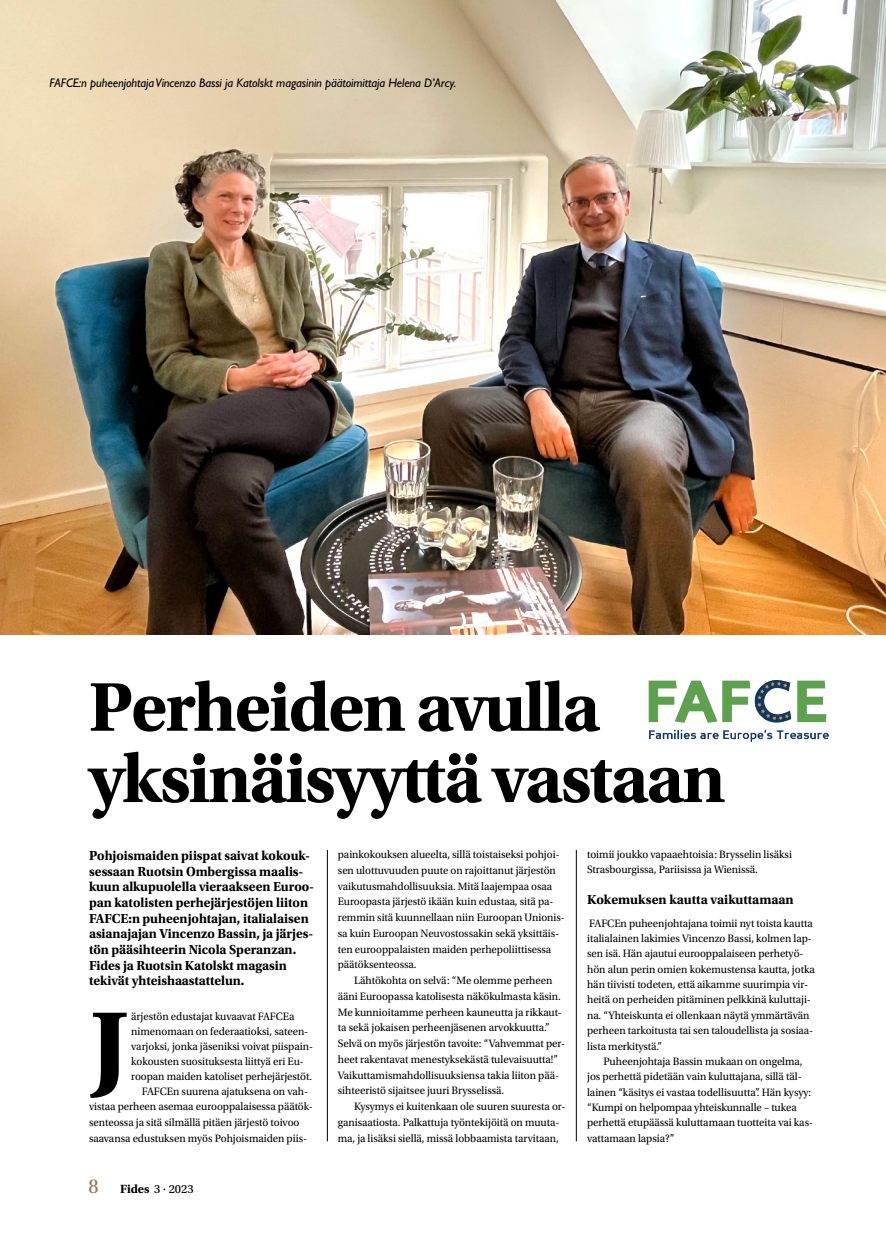
<style>
.page{position:relative;width:886px;height:1241px;background:#fff}
.page>*{position:absolute;margin:0;border:0;box-sizing:border-box;transform-origin:0 0}
.t1{font:700 112.12px "Utopia Std";color:#000}
.t2{font:700 72.5px/71.2px "Utopia Std";letter-spacing:-.03em;color:#000}
.t3{font:700 13.75px/15.6px "Utopia Std";letter-spacing:-.005em;color:#000}
.t4{font:italic 12.5px "Gill Sans Std";letter-spacing:-.01em;color:#000}
.t5{font:12.5px "Utopia Std Capt";color:#000}
.t6{font:11.25px/15.8px "Utopia Std";letter-spacing:-.005em;color:#000}
.s1{font-family:"Utopia Std";font-size:21.25px;color:#997655}
.s2{font-family:"Utopia Std";font-weight:700}
</style>
<div class="page">
<hr style="left:327px;top:849px;width:1px;height:292px;background:#000">
<hr style="left:576px;top:849px;width:1px;height:292px;background:#000">
<img style="left:0;top:0;width:886px;height:634px">
<img style="left:648px;top:680px;width:181px;height:62px">
<p class="t4" style="left:50px;top:76px;width:408px">FAFCE:n puheenjohtaja Vincenzo Bassi ja Katolskt magasinin päätoimittaja Helena D’Arcy.</p>
<h2 class="t2" style="left:89px;top:672px;width:638px">Perheiden avulla yksinäisyyttä vastaan</h2>
<p class="t3" style="left:89px;top:847px;width:227px">Pohjoismaiden piispat saivat kokouk&shy;sessaan Ruotsin Ombergissa maalis&shy;kuun alkupuolella vieraakseen Euroo&shy;pan katolisten perhejärjestöjen liiton FAFCE:n puheenjohtajan, italialaisen asianajajan Vincenzo Bassin, ja järjes&shy;tön pääsihteerin Nicola Speranzan.<br>Fides ja Ruotsin Katolskt magasin tekivät yhteishaastattelun.</p>
<h1 class="t1" style="left:89px;top:984px;width:42px">J</h1>
<p class="t6" style="left:131px;top:1008px;width:165px">ärjestön edustajat kuvaavat FAFCEa</p>
<p class="t6" style="left:338px;top:846px;width:229px">painkokouksen alueelta, sillä toistaiseksi pohjoi&shy;sen ulottuvuuden puute on rajoittanut järjestön vaikutusmahdollisuuksia. Mitä laajempaa osaa Euroopasta järjestö ikään kuin edustaa, sitä pa&shy;remmin sitä kuunnellaan niin Euroopan Unionis&shy;sa kuin Euroopan Neuvostossakin sekä yksittäis&shy;ten eurooppalaisten maiden perhepoliittisessa päätöksenteossa.</p>
<p class="t6" style="left:338px;top:972px;width:229px;text-indent:16px">Lähtökohta on selvä: “Me olemme perheen ääni Euroopassa katolisesta näkökulmasta käsin.<br>Me kunnioitamme perheen kauneutta ja rikkaut&shy;ta sekä jokaisen perheenjäsenen arvokkuutta.” Selvä on myös järjestön tavoite: “Vahvemmat per&shy;heet rakentavat menestyksekästä tulevaisuutta!” Vaikuttamismahdollisuuksiensa takia liiton pää&shy;sihteeristö sijaitsee juuri Brysselissä.</p>
<p class="t6" style="left:338px;top:1098px;width:229px;text-indent:16px">Kysymys ei kuitenkaan ole suuren suuresta or&shy;ganisaatiosta. Palkattuja työntekijöitä on muuta&shy;ma, ja lisäksi siellä, missä lobbaamista tarvitaan,</p>
<p class="t6" style="left:587px;top:846px;width:206px;line-height:15.4px">toimii joukko vapaaehtoisia: Brysselin lisäksi<br>Strasbourgissa, Pariisissa ja Wienissä.</p>
<p class="t3" style="left:587px;top:891px;width:208px">Kokemuksen kautta vaikuttamaan</p>
<p class="t6" style="left:587px;top:915px;width:229px;line-height:15.4px">FAFCEn puheenjohtajana toimii nyt toista kautta italialainen lakimies Vincenzo Bassi, kolmen lap&shy;sen isä. Hän ajautui eurooppalaiseen perhetyö&shy;hön alun perin omien kokemustensa kautta, jotka hän tiivisti todeten, että aikamme suurimpia vir&shy;heitä on perheiden pitäminen pelkkinä kuluttaji&shy;na. “Yhteiskunta ei ollenkaan näytä ymmärtävän perheen tarkoitusta tai sen taloudellista ja sosiaa&shy;lista merkitystä.”</p>
<p class="t6" style="left:587px;top:1053px;width:227px;line-height:15.4px;text-indent:16px">Puheenjohtaja Bassin mukaan on ongelma, jos perhettä pidetään vain kuluttajana, sillä täl&shy;lainen “käsitys ei vastaa todellisuutta”. Hän kysyy: “Kumpi on helpompaa yhteiskunnalle – tukea perhettä etupäässä kuluttamaan tuotteita vai kas&shy;vattamaan lapsia?”</p>
<p class="t6" style="left:131px;top:1023px;width:179px">nimenomaan on federaatioksi, sateen-</p>
<p class="t6" style="left:131px;top:1038px;width:183px">varjoksi, jonka jäseniksi voivat piispain-</p>
<p class="t6" style="left:131px;top:1053px;width:174px">kokousten suosituksesta liittyä eri Eu-</p>
<p class="t6" style="left:131px;top:1068px;width:182px">roopan maiden katoliset perhejärjestöt.</p>
<p class="t6" style="left:142px;top:1083px;width:168px">FAFCEn suurena ajatuksena on vah-</p>
<p class="t6" style="left:89px;top:1098px;width:225px">vistaa perheen asemaa eurooppalaisessa päätök-</p>
<p class="t6" style="left:89px;top:1114px;width:212px">senteossa ja sitä silmällä pitäen järjestö toivoo</p>
<p class="t6" style="left:89px;top:1130px;width:219px">saavansa edustuksen myös Pohjoismaiden piis-</p>
<p class="t5" style="left:89px;top:1181px;width:107px"><span class="s1">8</span> <span class="s2">Fides</span> 3 . 2023</p>
</div>
